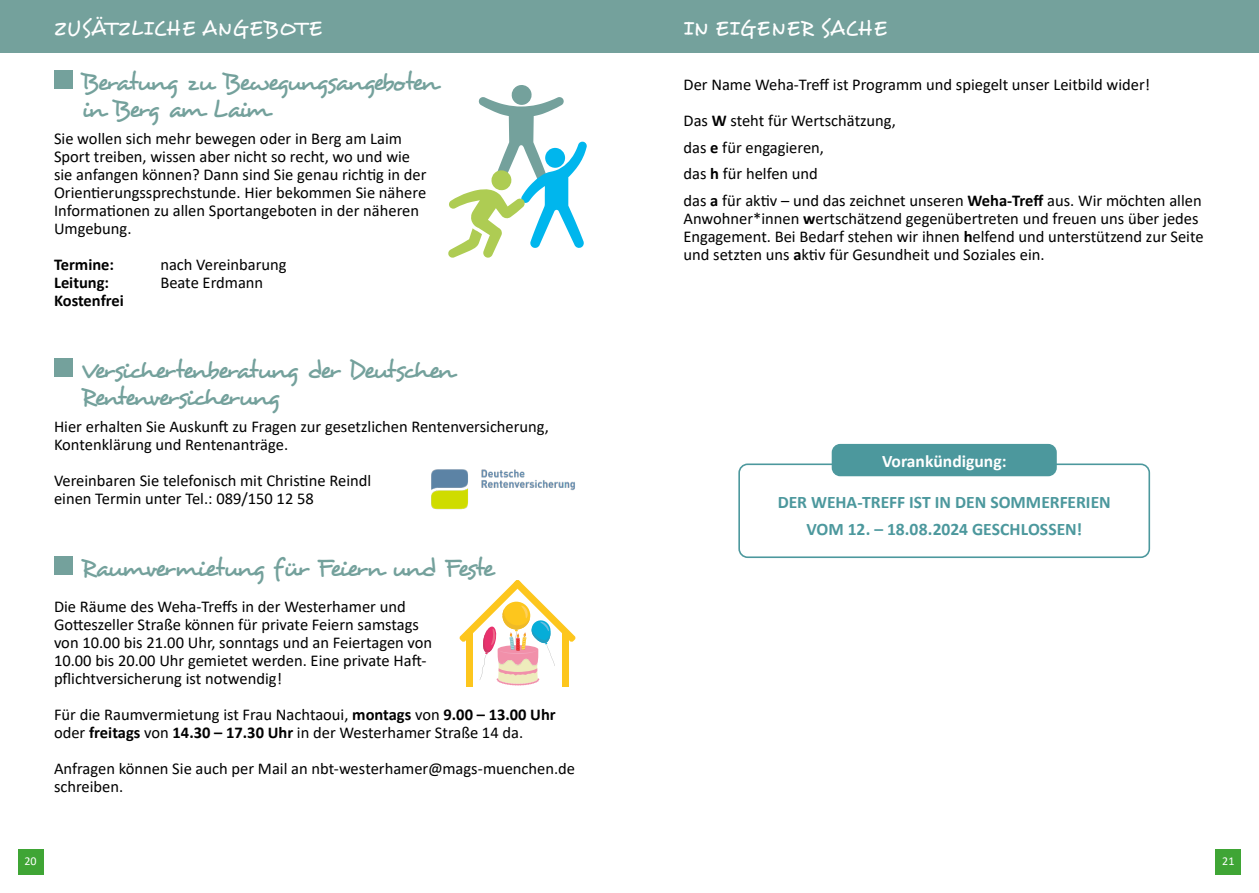
<style>
.page{position:relative;width:1259px;height:893px;background:#fff}
.page>*{position:absolute;margin:0;border:0;box-sizing:border-box;transform-origin:0 0}
.t1{font:25.5px/27px "Desyrel";letter-spacing:-.075em;color:#74a19c}
.t2{font:21px "Desyrel";letter-spacing:.045em;color:#fff}
.t3{font:700 17.55px/27px "Calibri";color:#4c989d;text-align:center}
.t4{font:700 17.55px "Calibri";color:#fff}
.t5{font:16.5px/18px "Calibri";color:#000}
.t6{font:700 16.5px "Calibri";color:#000}
.t7{font:12px "Calibri";color:#fff}
.s1{font-weight:700}
</style>
<div class="page">
<div style="left:18px;top:850px;width:25px;height:25px;background:#3fa535"></div>
<div style="left:1215px;top:850px;width:26px;height:25px;background:#3fa535"></div>
<div style="left:0;top:0;width:629px;height:53px;background:#74a19c"></div>
<div style="left:54px;top:70px;width:18px;height:18px;background:#74a19c"></div>
<div style="left:54px;top:358px;width:18px;height:18px;background:#74a19c"></div>
<img style="left:431px;top:469px;width:144px;height:41px">
<div style="left:54px;top:556px;width:18px;height:18px;background:#74a19c"></div>
<div style="left:466px;top:632px;width:6px;height:55px;background:#fdc61d"></div>
<div style="left:562px;top:632px;width:7px;height:55px;background:#fdc61d"></div>
<svg style="left:459px;top:580px;width:116px;height:105px"></svg>
<div style="left:629px;top:0;width:630px;height:53px;background:#74a19c"></div>
<svg style="left:448px;top:85px;width:139px;height:173px"></svg>
<div style="left:738px;top:463px;width:412px;height:95px;border:2px solid #4c989d;border-radius:9px"></div>
<div style="left:831px;top:444px;width:225px;height:32px;background:#4c989d;border-radius:9px"></div>
<p class="t2" style="left:54px;top:15px;width:269px">ZUSÄTZLICHE ANGEBOTE</p>
<h1 class="t1" style="left:81px;top:68px;width:358px">Beratung zu Bewegungsangeboten in Berg am Laim</h1>
<p class="t5" style="left:54px;top:129px;width:374px">Sie wollen sich mehr bewegen oder in Berg am Laim Sport treiben, wissen aber nicht so recht, wo und wie sie anfangen können? Dann sind Sie genau richtig in der Orientierungssprechstunde. Hier bekommen Sie nähere Informationen zu allen Sportangeboten in der näheren Umgebung.</p>
<p class="t6" style="left:54px;top:253px;width:62px">Termine:</p>
<p class="t5" style="left:160px;top:255px;width:128px">nach Vereinbarung</p>
<p class="t6" style="left:54px;top:271px;width:57px">Leitung:</p>
<p class="t5" style="left:160px;top:273px;width:104px">Beate Erdmann</p>
<p class="t6" style="left:54px;top:289px;width:71px">Kostenfrei</p>
<h1 class="t1" style="left:81px;top:356px;width:374px">Versichertenberatung der Deutschen<br>Rentenversicherung</h1>
<p class="t5" style="left:54px;top:417px;width:496px">Hier erhalten Sie Auskunft zu Fragen zur gesetzlichen Rentenversicherung,<br>Kontenklärung und Rentenanträge.</p>
<p class="t5" style="left:54px;top:471px;width:319px">Vereinbaren Sie telefonisch mit Christine Reindl einen Termin unter Tel.: 089/150 12 58</p>
<h1 class="t1" style="left:81px;top:554px;width:415px">Raumvermietung für Feiern und Feste</h1>
<p class="t5" style="left:54px;top:597px;width:380px">Die Räume des Weha-Treffs in der Westerhamer und Gotteszeller Straße können für private Feiern samstags von 10.00 bis 21.00 Uhr, sonntags und an Feiertagen von 10.00 bis 20.00 Uhr gemietet werden. Eine private Haft&shy;pflichtversicherung ist notwendig!</p>
<p class="t5" style="left:54px;top:705px;width:503px">Für die Raumvermietung ist Frau Nachtaoui, <span class="s1">montags</span> von <span class="s1">9.00 – 13.00 Uhr </span>oder <span class="s1">freitags</span> von <span class="s1">14.30 – 17.30 Uhr</span> in der Westerhamer Straße 14 da.</p>
<p class="t5" style="left:54px;top:759px;width:522px">Anfragen können Sie auch per Mail an nbt-westerhamer@mags-muenchen.de schreiben.</p>
<p class="t2" style="left:683px;top:15px;width:205px">IN EIGENER SACHE</p>
<p class="t5" style="left:683px;top:66px;width:468px;line-height:36px">Der Name Weha-Treff ist Programm und spiegelt unser Leitbild wider!<br>Das <span class="s1">W</span> steht für Wertschätzung,</p>
<p class="t5" style="left:683px;top:133px;width:520px;line-height:26.5px">das <span class="s1">e</span> für engagieren,<br>das <span class="s1">h</span> für helfen und<br>das <span class="s1">a</span> für aktiv – und das zeichnet unseren <span class="s1">Weha-Treff</span> aus. Wir möchten allen</p>
<p class="t5" style="left:683px;top:209px;width:521px">Anwohner*innen <span class="s1">w</span>ertschätzend gegenübertreten und freuen uns über jedes<br>Engagement. Bei Bedarf stehen wir ihnen <span class="s1">h</span>elfend und unterstützend zur Seite und setzten uns <span class="s1">a</span>ktiv für Gesundheit und Soziales ein.</p>
<p class="t4" style="left:882px;top:448px;width:126px">Vorankündigung:</p>
<p class="t3" style="left:777px;top:489px;width:334px">DER WEHA-TREFF IST IN DEN SOMMERFERIEN<br>VOM 12. – 18.08.2024 GESCHLOSSEN!</p>
<p class="t7" style="left:25px;top:853px;width:14px">20</p>
<p class="t7" style="left:1222px;top:853px;width:14px">21</p>
</div>
